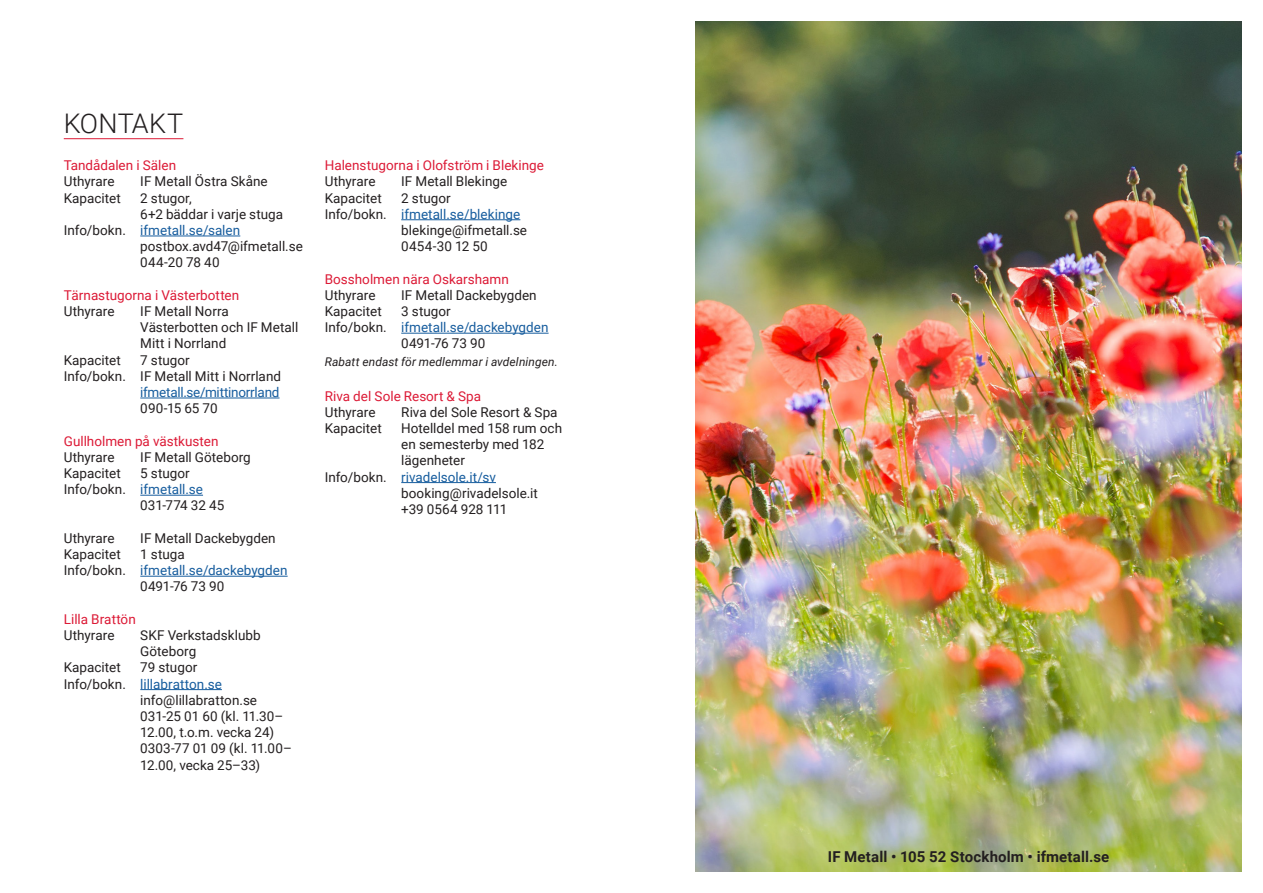
<style>
.page{position:relative;width:1263px;height:893px;background:#fff}
.page>*{position:absolute;margin:0;border:0;box-sizing:border-box;transform-origin:0 0}
.Huvudrubrik_svart{font:300 27px "Roboto";letter-spacing:.01em;color:#231f20}
.Bröd_Legato{font:700 15px "Roboto";letter-spacing:.005em;color:#231f20}
.Bröd_Legato-2{font:13.5px/16.2px "Roboto";color:#231f20}
.Mellanrubrik_svart_1{font:13.5px "Roboto";color:#dc1a36}
.Bröd_Legato-3{font:13.5px "Roboto";color:#175d9e}
.Bröd_Legato-4{font:italic 12px "Roboto";letter-spacing:.01em;color:#231f20}
.s1{color:#175d9e}
.s2{color:#231f20}
</style>
<div class="page">
<hr style="left:64px;top:138px;width:119px;height:1px;background:#dc1a36">
<hr style="left:140px;top:236px;width:100px;height:1px;background:#175d9e">
<hr style="left:140px;top:398px;width:139px;height:1px;background:#175d9e">
<hr style="left:140px;top:495px;width:63px;height:1px;background:#175d9e">
<hr style="left:140px;top:576px;width:148px;height:1px;background:#175d9e">
<hr style="left:140px;top:689px;width:82px;height:1px;background:#175d9e">
<hr style="left:401px;top:219px;width:119px;height:1px;background:#175d9e">
<hr style="left:401px;top:333px;width:148px;height:1px;background:#175d9e">
<hr style="left:401px;top:482px;width:95px;height:1px;background:#175d9e">
<img style="left:695px;top:21px;width:547px;height:851px">
<p class="Huvudrubrik_svart" style="left:64px;top:104px;width:121px">KONTAKT</p>
<p class="Mellanrubrik_svart_1" style="left:64px;top:156px;width:114px">Tandådalen i Sälen</p>
<p class="Bröd_Legato-2" style="left:64px;top:173px;width:52px">Uthyrare</p>
<p class="Bröd_Legato-2" style="left:140px;top:173px;width:129px">IF Metall Östra Skåne</p>
<p class="Bröd_Legato-2" style="left:64px;top:189px;width:59px">Kapacitet</p>
<p class="Bröd_Legato-2" style="left:140px;top:189px;width:144px">2 stugor,<br>6+2 bäddar i varje stuga</p>
<p class="Bröd_Legato-2" style="left:140px;top:222px;width:164px;text-indent:-77px">Info/bokn. <span class="s1">ifmetall.se/salen </span>postbox.avd47@ifmetall.se</p>
<p class="Bröd_Legato-2" style="left:140px;top:254px;width:81px">044-20 78 40</p>
<p class="Mellanrubrik_svart_1" style="left:64px;top:286px;width:177px">Tärnastugorna i Västerbotten</p>
<p class="Bröd_Legato-2" style="left:64px;top:303px;width:52px">Uthyrare</p>
<p class="Bröd_Legato-2" style="left:140px;top:303px;width:160px">IF Metall Norra<br>Västerbotten och IF Metall<br>Mitt i Norrland</p>
<p class="Bröd_Legato-2" style="left:64px;top:351px;width:59px">Kapacitet</p>
<p class="Bröd_Legato-2" style="left:140px;top:351px;width:51px">7 stugor</p>
<p class="Bröd_Legato-2" style="left:64px;top:367px;width:219px;text-align:right">Info/bokn. IF Metall Mitt i Norrland <span class="s1">ifmetall.se/mittinorrland</span></p>
<p class="Bröd_Legato-2" style="left:140px;top:400px;width:79px">090-15 65 70</p>
<p class="Mellanrubrik_svart_1" style="left:64px;top:431px;width:156px">Gullholmen på västkusten</p>
<p class="Bröd_Legato-2" style="left:64px;top:448px;width:52px">Uthyrare</p>
<p class="Bröd_Legato-2" style="left:140px;top:448px;width:112px">IF Metall Göteborg</p>
<p class="Bröd_Legato-2" style="left:64px;top:465px;width:59px">Kapacitet</p>
<p class="Bröd_Legato-2" style="left:140px;top:465px;width:51px">5 stugor</p>
<p class="Bröd_Legato-3" style="left:64px;top:480px;width:141px"><span class="s2">Info/bokn.</span> ifmetall.se</p>
<p class="Bröd_Legato-2" style="left:140px;top:497px;width:86px">031-774 32 45</p>
<p class="Bröd_Legato-2" style="left:64px;top:529px;width:52px">Uthyrare</p>
<p class="Bröd_Legato-2" style="left:140px;top:529px;width:137px">IF Metall Dackebygden</p>
<p class="Bröd_Legato-2" style="left:64px;top:546px;width:59px">Kapacitet</p>
<p class="Bröd_Legato-2" style="left:140px;top:546px;width:46px">1 stuga</p>
<p class="Bröd_Legato-3" style="left:64px;top:561px;width:225px"><span class="s2">Info/bokn.</span> ifmetall.se/dackebygden</p>
<p class="Bröd_Legato-2" style="left:140px;top:578px;width:86px">0491-76 73 90</p>
<p class="Mellanrubrik_svart_1" style="left:64px;top:610px;width:74px">Lilla Brattön</p>
<p class="Bröd_Legato-2" style="left:64px;top:627px;width:52px">Uthyrare</p>
<p class="Bröd_Legato-2" style="left:140px;top:627px;width:122px">SKF Verkstadsklubb<br>Göteborg</p>
<p class="Bröd_Legato-2" style="left:64px;top:659px;width:59px">Kapacitet</p>
<p class="Bröd_Legato-2" style="left:140px;top:659px;width:59px">79 stugor</p>
<p class="Bröd_Legato-2" style="left:140px;top:675px;width:118px;text-indent:-77px">Info/bokn. <span class="s1">lillabratton.se </span>info@lillabratton.se</p>
<p class="Bröd_Legato-2" style="left:140px;top:708px;width:145px">031-25 01 60 (kl. 11.30–<br>12.00, t.o.m. vecka 24)</p>
<p class="Bröd_Legato-2" style="left:140px;top:740px;width:153px">0303-77 01 09 (kl. 11.00–<br>12.00, vecka 25–33)</p>
<p class="Mellanrubrik_svart_1" style="left:325px;top:156px;width:221px">Halenstugorna i Olofström i Blekinge</p>
<p class="Bröd_Legato-2" style="left:325px;top:173px;width:52px">Uthyrare</p>
<p class="Bröd_Legato-2" style="left:401px;top:173px;width:108px">IF Metall Blekinge</p>
<p class="Bröd_Legato-2" style="left:325px;top:189px;width:59px">Kapacitet</p>
<p class="Bröd_Legato-2" style="left:401px;top:189px;width:51px">2 stugor</p>
<p class="Bröd_Legato-2" style="left:401px;top:205px;width:127px;text-indent:-77px">Info/bokn. <span class="s1">ifmetall.se/blekinge </span>blekinge@ifmetall.se</p>
<p class="Bröd_Legato-2" style="left:401px;top:238px;width:88px">0454-30 12 50</p>
<p class="Mellanrubrik_svart_1" style="left:325px;top:269px;width:186px">Bossholmen nära Oskarshamn</p>
<p class="Bröd_Legato-2" style="left:325px;top:286px;width:52px">Uthyrare</p>
<p class="Bröd_Legato-2" style="left:401px;top:286px;width:137px">IF Metall Dackebygden</p>
<p class="Bröd_Legato-2" style="left:325px;top:303px;width:59px">Kapacitet</p>
<p class="Bröd_Legato-2" style="left:401px;top:303px;width:51px">3 stugor</p>
<p class="Bröd_Legato-3" style="left:325px;top:318px;width:225px"><span class="s2">Info/bokn.</span> ifmetall.se/dackebygden</p>
<p class="Bröd_Legato-2" style="left:401px;top:335px;width:86px">0491-76 73 90</p>
<p class="Bröd_Legato-4" style="left:325px;top:354px;width:235px">Rabatt endast för medlemmar i avdelningen.</p>
<p class="Mellanrubrik_svart_1" style="left:325px;top:386px;width:158px">Riva del Sole Resort &amp; Spa</p>
<p class="Bröd_Legato-2" style="left:325px;top:403px;width:52px">Uthyrare</p>
<p class="Bröd_Legato-2" style="left:401px;top:403px;width:158px">Riva del Sole Resort &amp; Spa</p>
<p class="Bröd_Legato-2" style="left:325px;top:420px;width:59px">Kapacitet</p>
<p class="Bröd_Legato-2" style="left:401px;top:420px;width:162px">Hotelldel med 158 rum och en semesterby med 182 lägenheter</p>
<p class="Bröd_Legato-2" style="left:401px;top:468px;width:138px;text-indent:-76px">Info/bokn. <span class="s1">rivadelsole.it/sv </span>booking@rivadelsole.it +39 0564 928 111</p>
<p class="Bröd_Legato" style="left:828px;top:846px;width:283px">IF Metall • 105 52 Stockholm • ifmetall.se</p>
</div>
